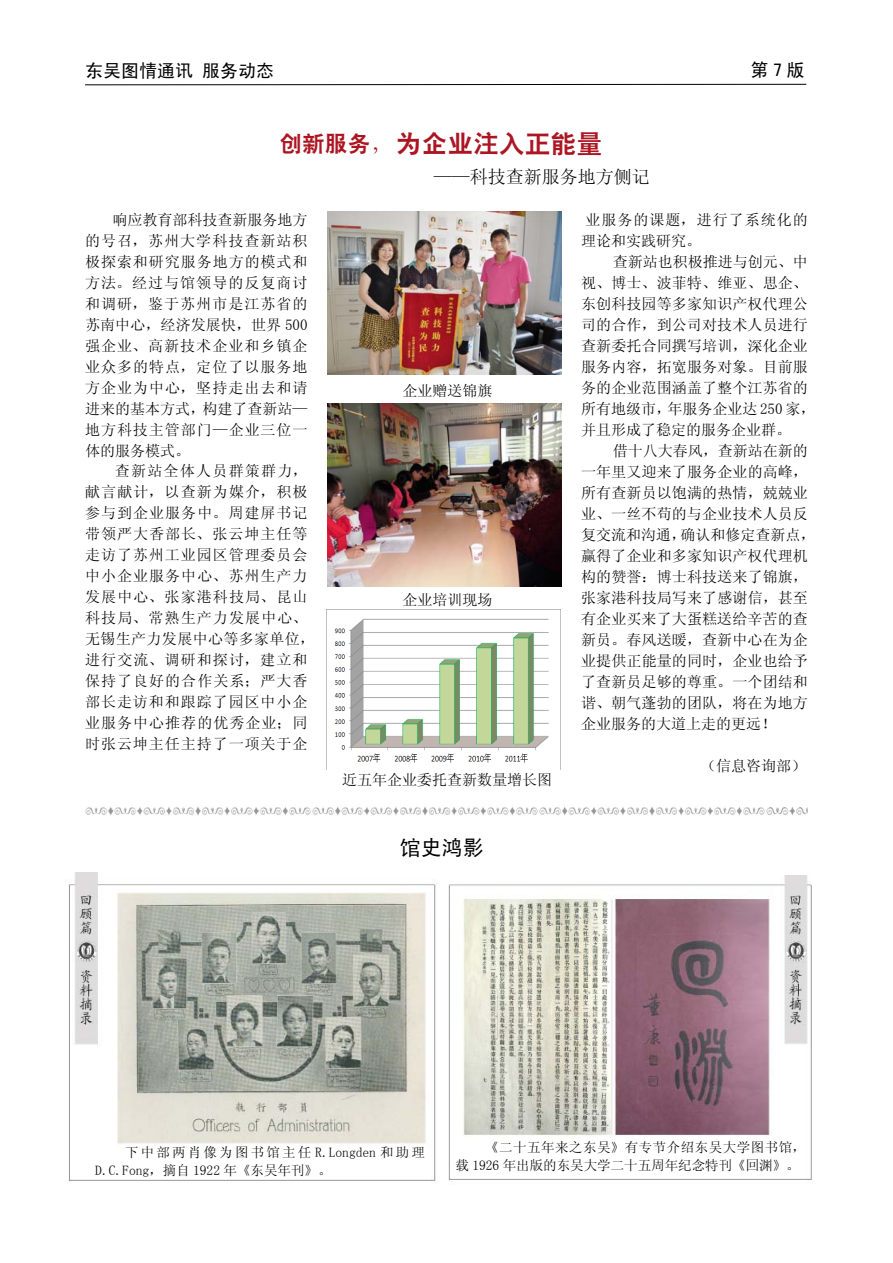
<style>
.page{position:relative;width:893px;height:1263px;background:#fff}
.page>*{position:absolute;margin:0;border:0;box-sizing:border-box;transform-origin:0 0}
.t1{font:24px "G h e i 0 1 h";letter-spacing:.075em;color:#ac1622}
.t2{font:21px "Sim Hei";color:#000}
.t3{font:18px "Sim Hei";color:#000}
.t4{font:18px "Sim Sun";color:#000}
.t5{font:15px/21px "Sim Sun";letter-spacing:.01em;color:#000}
.t6{font:15px/21px "Sim Sun";letter-spacing:.07em;color:#000}
.t7{font:13.5px/18px "Sim Sun";color:#000}
.s1{font-size:21px}
</style>
<div class="page">
<svg style="left:85px;top:84px;width:722px;height:1px"></svg>
<img style="left:327px;top:404px;width:234px;height:183px">
<img style="left:327px;top:212px;width:234px;height:163px">
<img style="left:327px;top:609px;width:233px;height:154px">
<img style="left:85px;top:807px;width:680px;height:8px">
<img style="left:766px;top:806px;width:42px;height:10px">
<img style="left:448px;top:876px;width:364px;height:305px">
<img style="left:68px;top:873px;width:369px;height:309px">
<p class="t3" style="left:85px;top:62px;width:190px">东吴图情通讯 服务动态</p>
<p class="t3" style="left:750px;top:61px;width:55px">第7版</p>
<h1 class="t1" style="left:281px;top:132px;width:322px"><span class="s1">创新服务</span>，为企业注入正能量</h1>
<p class="t4" style="left:434px;top:168px;width:217px">——科技查新服务地方侧记</p>
<p class="t5" style="left:85px;top:209px;width:224px;text-align:justify;text-indent:27px">响应教育部科技查新服务地方的号召，苏州大学科技查新站积极探索和研究服务地方的模式和方法。经过与馆领导的反复商讨和调研，鉴于苏州市是江苏省的苏南中心，经济发展快，世界 500强企业、高新技术企业和乡镇企业众多的特点，定位了以服务地方企业为中心，坚持走出去和请进来的基本方式，构建了查新站—地方科技主管部门—企业三位一体的服务模式。</p>
<p class="t6" style="left:85px;top:461px;width:231px;text-indent:30px">查新站全体人员群策群力，献言献计，以查新为媒介，积极参与到企业服务中。周建屏书记带领严大香部长、张云坤主任等走访了苏州工业园区管理委员会中小企业服务中心、苏州生产力发展中心、张家港科技局、昆山科技局、常熟生产力发展中心、无锡生产力发展中心等多家单位，进行交流、调研和探讨，建立和保持了良好的合作关系；严大香部长走访和和跟踪了园区中小企业服务中心推荐的优秀企业；同时张云坤主任主持了一项关于企</p>
<p class="t6" style="left:581px;top:209px;width:228px">业服务的课题，进行了系统化的理论和实践研究。</p>
<p class="t5" style="left:581px;top:251px;width:236px;text-indent:32px">查新站也积极推进与创元、中视、博士、波菲特、维亚、思企、东创科技园等多家知识产权代理公司的合作，到公司对技术人员进行查新委托合同撰写培训，深化企业服务内容，拓宽服务对象。目前服务的企业范围涵盖了整个江苏省的所有地级市，年服务企业达 250 家，并且形成了稳定的服务企业群。</p>
<p class="t5" style="left:581px;top:440px;width:236px;text-indent:32px">借十八大春风，查新站在新的一年里又迎来了服务企业的高峰，所有查新员以饱满的热情，兢兢业业、一丝不苟的与企业技术人员反复交流和沟通，确认和修定查新点，赢得了企业和多家知识产权代理机构的赞誉：博士科技送来了锦旗，张家港科技局写来了感谢信，甚至有企业买来了大蛋糕送给辛苦的查新员。春风送暖，查新中心在为企业提供正能量的同时，企业也给予了查新员足够的尊重。一个团结和谐、朝气蓬勃的团队，将在为地方企业服务的大道上走的更远！</p>
<p class="t5" style="left:701px;top:755px;width:107px">（信息咨询部）</p>
<p class="t5" style="left:402px;top:380px;width:91px">企业赠送锦旗</p>
<p class="t5" style="left:402px;top:589px;width:91px">企业培训现场</p>
<p class="t5" style="left:342px;top:769px;width:211px">近五年企业委托查新数量增长图</p>
<h2 class="t2" style="left:400px;top:837px;width:85px">馆史鸿影</h2>
<p class="t7" style="left:95px;top:1143px;width:331px;text-indent:30px">下中部两肖像为图书馆主任 R.Longden 和助理<br>D.C.Fong，摘自 1922 年《东吴年刊》。</p>
<p class="t7" style="left:455px;top:1138px;width:352px;text-indent:30px">《二十五年来之东吴》有专节介绍东吴大学图书馆，载 1926 年出版的东吴大学二十五周年纪念特刊《回渊》。</p>
</div>
